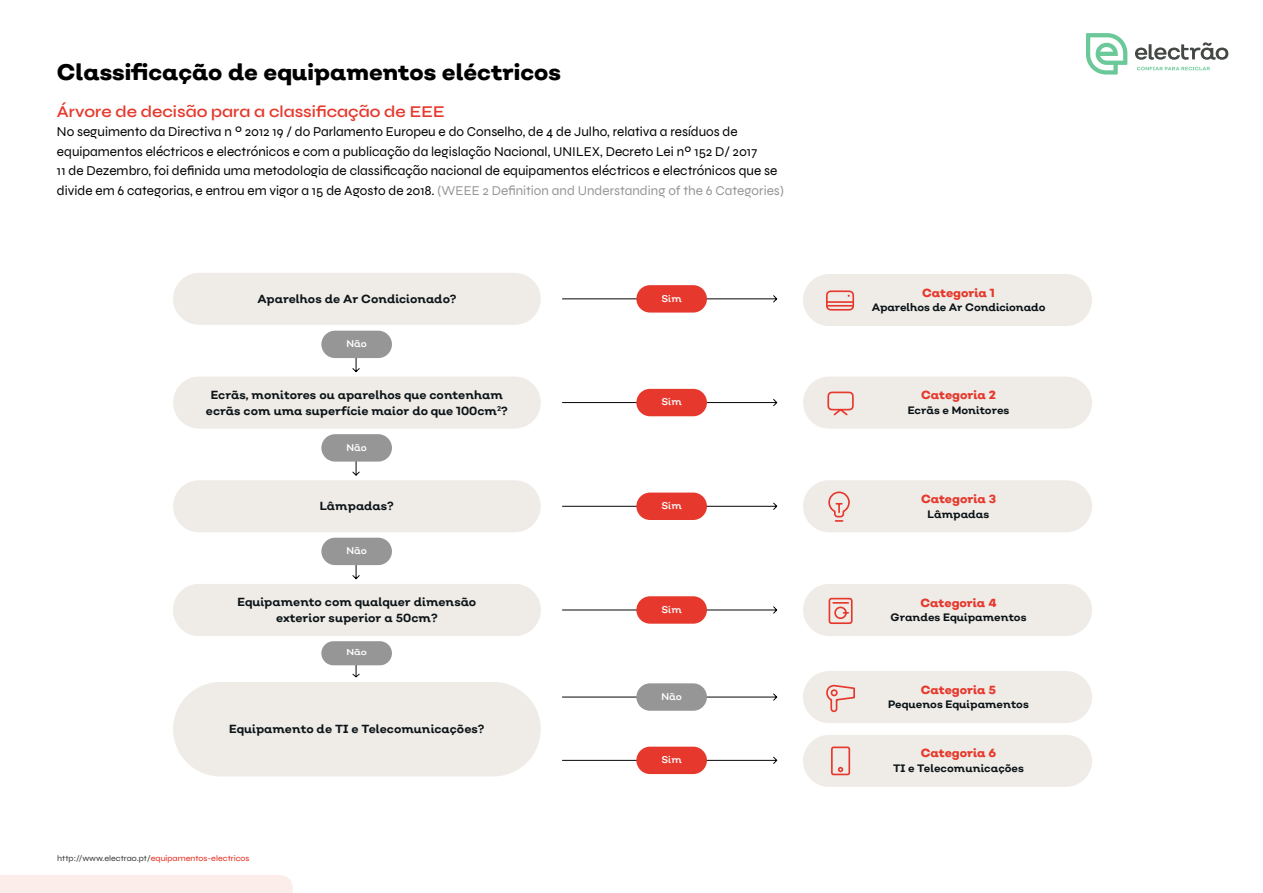
<style>
.page{position:relative;width:1263px;height:893px;background:#fff}
.page>*{position:absolute;margin:0;border:0;box-sizing:border-box;transform-origin:0 0}
.t1{font:800 22.5px "Nutmeg";color:#000}
.t2{font:600 16.5px "Syne";color:#e6382c}
.t3{font:13.5px/19.5px "Syne";color:#000}
.t4{font:700 11.7px/15.6px "Nutmeg Headline";color:#0c1417;text-align:center}
.t5{font:800 11.7px "Nutmeg Headline";color:#e6382c}
.t6{font:700 10.8px "Nutmeg Headline";color:#0c1417}
.t7{font:9.75px "Nutmeg Headline";letter-spacing:-.005em;color:#fff}
.t8{font:8.55px "Nutmeg Headline";color:#fff;scale:1.14 1}
.t9{font:500 8.25px "Syne";color:#444945}
.s1{color:#969696}
.s2{color:#e6382c}
</style>
<div class="page">
<div style="left:803px;top:735px;width:289px;height:52px;background:#efece8;border-radius:26px"></div>
<svg style="left:831px;top:746px;width:20px;height:30px"></svg>
<div style="left:173px;top:273px;width:368px;height:52px;background:#efece8;border-radius:26px"></div>
<svg style="left:562px;top:295px;width:215px;height:7px"></svg>
<div style="left:636px;top:285px;width:71px;height:28px;background:#e6382c;border-radius:14px"></div>
<div style="left:173px;top:377px;width:368px;height:52px;background:#efece8;border-radius:26px"></div>
<div style="left:803px;top:377px;width:289px;height:52px;background:#efece8;border-radius:26px"></div>
<svg style="left:827px;top:391px;width:27px;height:25px"></svg>
<div style="left:803px;top:274px;width:289px;height:52px;background:#efece8;border-radius:26px"></div>
<svg style="left:562px;top:399px;width:215px;height:7px"></svg>
<div style="left:636px;top:389px;width:71px;height:27px;background:#e6382c;border-radius:14px"></div>
<div style="left:173px;top:480px;width:368px;height:52px;background:#efece8;border-radius:26px"></div>
<div style="left:803px;top:480px;width:289px;height:52px;background:#efece8;border-radius:26px"></div>
<svg style="left:828px;top:491px;width:22px;height:31px"></svg>
<svg style="left:562px;top:503px;width:215px;height:7px"></svg>
<div style="left:636px;top:493px;width:71px;height:27px;background:#e6382c;border-radius:14px"></div>
<div style="left:173px;top:584px;width:368px;height:52px;background:#efece8;border-radius:26px"></div>
<div style="left:803px;top:584px;width:289px;height:52px;background:#efece8;border-radius:26px"></div>
<svg style="left:828px;top:597px;width:25px;height:27px"></svg>
<svg style="left:562px;top:606px;width:215px;height:8px"></svg>
<div style="left:636px;top:596px;width:71px;height:28px;background:#e6382c;border-radius:14px"></div>
<svg style="left:562px;top:757px;width:215px;height:7px"></svg>
<div style="left:636px;top:747px;width:71px;height:27px;background:#e6382c;border-radius:14px"></div>
<div style="left:173px;top:682px;width:368px;height:94px;background:#efece8;border-radius:47px"></div>
<div style="left:803px;top:671px;width:289px;height:52px;background:#efece8;border-radius:26px"></div>
<svg style="left:826px;top:685px;width:29px;height:28px"></svg>
<svg style="left:562px;top:693px;width:215px;height:8px"></svg>
<div style="left:636px;top:683px;width:71px;height:28px;background:#969696;border-radius:14px"></div>
<svg style="left:352px;top:358px;width:8px;height:14px"></svg>
<div style="left:321px;top:331px;width:71px;height:27px;background:#969696;border-radius:14px"></div>
<svg style="left:352px;top:462px;width:8px;height:14px"></svg>
<div style="left:321px;top:434px;width:71px;height:28px;background:#969696;border-radius:14px"></div>
<svg style="left:352px;top:565px;width:8px;height:14px"></svg>
<div style="left:321px;top:538px;width:71px;height:27px;background:#969696;border-radius:14px"></div>
<svg style="left:352px;top:665px;width:8px;height:12px"></svg>
<div style="left:321px;top:641px;width:71px;height:24px;background:#969696;border-radius:12px"></div>
<svg style="left:826px;top:290px;width:29px;height:21px"></svg>
<svg style="left:1135px;top:42px;width:93px;height:18px"></svg>
<svg style="left:1086px;top:33px;width:41px;height:42px"></svg>
<svg style="left:1137px;top:67px;width:73px;height:3px"></svg>
<div style="left:0;top:875px;width:293px;height:18px;background:#fdedea"></div>
<h1 class="t1" style="left:57px;top:57px;width:505px">Classificação de equipamentos eléctricos</h1>
<p class="t2" style="left:57px;top:101px;width:389px">Árvore de decisão para a classificação de EEE</p>
<p class="t3" style="left:57px;top:122px;width:728px">No seguimento da Directiva n º 2012 19 / do Parlamento Europeu e do Conselho, de 4 de Julho, relativa a resíduos de equipamentos eléctricos e electrónicos e com a publicação da legislação Nacional, UNILEX, Decreto Lei nº 152 D/ 2017<br>11 de Dezembro, foi definida uma metodologia de classificação nacional de equipamentos eléctricos e electrónicos que se divide em 6 categorias, e entrou em vigor a 15 de Agosto de 2018. <span class="s1">(WEEE 2 Definition and Understanding of the 6 Categories)</span></p>
<p class="t4" style="left:257px;top:291px;width:201px">Aparelhos de Ar Condicionado?</p>
<p class="t7" style="left:661px;top:292px;width:22px">Sim</p>
<p class="t7" style="left:346px;top:338px;width:22px">Não</p>
<p class="t5" style="left:922px;top:285px;width:74px">Categoria 1</p>
<p class="t6" style="left:872px;top:300px;width:175px">Aparelhos de Ar Condicionado</p>
<p class="t4" style="left:206px;top:387px;width:303px">Ecrãs, monitores ou aparelhos que contenham ecrãs com uma superfície maior do que 100cm<sup>2</sup>?</p>
<p class="t5" style="left:921px;top:387px;width:76px">Categoria 2</p>
<p class="t7" style="left:661px;top:396px;width:22px">Sim</p>
<p class="t6" style="left:908px;top:403px;width:103px">Ecrãs e Monitores</p>
<p class="t7" style="left:346px;top:441px;width:22px">Não</p>
<p class="t4" style="left:320px;top:498px;width:76px">Lâmpadas?</p>
<p class="t7" style="left:346px;top:545px;width:22px">Não</p>
<p class="t7" style="left:661px;top:499px;width:22px">Sim</p>
<p class="t5" style="left:921px;top:491px;width:77px">Categoria 3</p>
<p class="t6" style="left:927px;top:507px;width:63px">Lâmpadas</p>
<p class="t4" style="left:238px;top:594px;width:240px">Equipamento com qualquer dimensão exterior superior a 50cm?</p>
<p class="t5" style="left:920px;top:595px;width:78px">Categoria 4</p>
<p class="t7" style="left:661px;top:603px;width:22px">Sim</p>
<p class="t6" style="left:890px;top:610px;width:137px">Grandes Equipamentos</p>
<p class="t8" style="left:346px;top:646px;width:20px">Não</p>
<p class="t4" style="left:229px;top:721px;width:257px">Equipamento de TI e Telecomunicações?</p>
<p class="t9" style="left:57px;top:853px;width:194px">http://www.electrao.pt/<span class="s2">equipamentos-electricos</span></p>
<p class="t7" style="left:661px;top:690px;width:22px">Não</p>
<p class="t7" style="left:661px;top:753px;width:22px">Sim</p>
<p class="t5" style="left:921px;top:682px;width:77px">Categoria 5</p>
<p class="t6" style="left:888px;top:697px;width:142px">Pequenos Equipamentos</p>
<p class="t5" style="left:921px;top:746px;width:77px">Categoria 6</p>
<p class="t6" style="left:893px;top:761px;width:132px">TI e Telecomunicações</p>
</div>
